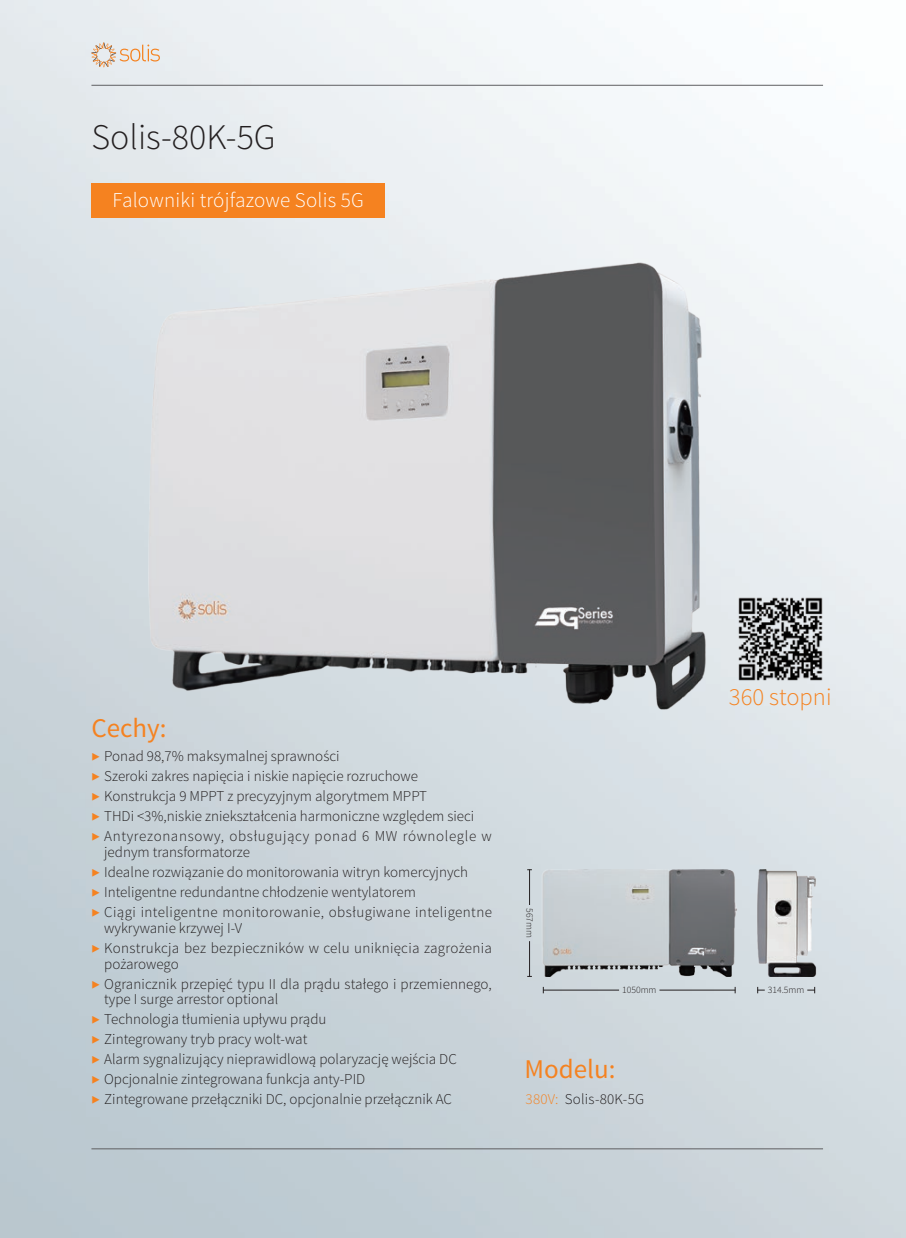
<style>
.page{position:relative;width:906px;height:1238px;background:#fff}
.page>*{position:absolute;margin:0;border:0;box-sizing:border-box;transform-origin:0 0}
.t1{font:300 36px "Source Sans Pro";color:#231f20}
.t2{font:27px "Source Sans Pro";color:#f58220}
.t3{font:300 24.6px "Source Sans Pro";color:#f58220}
.t4{font:300 21px "Source Sans Pro";letter-spacing:.01em;color:#fff}
.t5{font:300 15px/20px "Source Sans Pro";color:#231f20}
.t6{font:300 15px/20px "Source Sans Pro";letter-spacing:.02em;color:#231f20}
.t7{font:300 9.75px "Source Sans Pro";color:#231f20}
.s1{color:#f58220}
</style>
<div class="page">
<img style="left:0;top:0;width:906px;height:1237px">
<hr style="left:543px;top:989px;width:76px;height:1px;background:#231f20">
<hr style="left:659px;top:989px;width:76px;height:1px;background:#231f20">
<svg style="left:757px;top:986px;width:7px;height:7px"></svg>
<svg style="left:807px;top:986px;width:8px;height:7px"></svg>
<hr style="left:529px;top:869px;width:1px;height:36px;background:#231f20">
<hr style="left:529px;top:941px;width:1px;height:35px;background:#231f20">
<img style="left:0;top:263px;width:906px;height:446px">
<img style="left:754px;top:869px;width:64px;height:107px">
<img style="left:539px;top:869px;width:200px;height:107px">
<hr style="left:91px;top:85px;width:732px;height:1px;background:#5f5f62">
<hr style="left:91px;top:1148px;width:732px;height:1px;background:#5f5f62">
<svg style="left:91px;top:43px;width:69px;height:24px;background:#e5d6ca"></svg>
<div style="left:91px;top:183px;width:294px;height:34px;background:#f58220"></div>
<img style="left:738px;top:596px;width:85px;height:85px">
<h1 class="t1" style="left:91px;top:115px;width:186px">Solis-80K-5G</h1>
<h3 class="t4" style="left:112px;top:187px;width:253px">Falowniki trójfazowe Solis 5G</h3>
<h2 class="t2" style="left:91px;top:711px;width:77px">Cechy:</h2>
<p class="t5" style="left:91px;top:746px;width:402px"><span class="s1">▶</span> Ponad 98,7% maksymalnej sprawności<br><span class="s1">▶</span> Szeroki zakres napięcia i niskie napięcie rozruchowe<br><span class="s1">▶</span> Konstrukcja 9 MPPT z precyzyjnym algorytmem MPPT<br><span class="s1">▶</span> THDi &lt;3%,niskie zniekształcenia harmoniczne względem sieci<br><span class="s1">▶</span> Antyrezonansowy, obsługujący ponad 6 MW równolegle w</p>
<p class="t5" style="left:91px;top:842px;width:402px;text-indent:13px">jednym transformatorze<br><span class="s1">▶</span> Idealne rozwiązanie do monitorowania witryn komercyjnych<br><span class="s1">▶</span> Inteligentne redundantne chłodzenie wentylatorem<br><span class="s1">▶</span> Ciągi inteligentne monitorowanie, obsługiwane inteligentne</p>
<p class="t6" style="left:91px;top:917px;width:402px;text-indent:13px">wykrywanie krzywej I-V<br><span class="s1">▶</span> Konstrukcja bez bezpieczników w celu uniknięcia zagrożenia</p>
<p class="t5" style="left:91px;top:953px;width:402px;text-indent:13px">pożarowego<br><span class="s1">▶</span> Ogranicznik przepięć typu II dla prądu stałego i przemiennego,</p>
<p class="t5" style="left:91px;top:989px;width:367px;text-indent:13px">type I surge arrestor optional<br><span class="s1">▶</span> Technologia tłumienia upływu prądu<br><span class="s1">▶</span> Zintegrowany tryb pracy wolt-wat<br><span class="s1">▶</span> Alarm sygnalizujący nieprawidlową polaryzację wejścia DC <span class="s1">▶</span> Opcjonalnie zintegrowana funkcja anty-PID<br><span class="s1">▶</span> Zintegrowane przełączniki DC, opcjonalnie przełącznik AC</p>
<h3 class="t3" style="left:729px;top:682px;width:104px">360 stopni</h3>
<p class="t7" style="left:535px;top:908px;width:31px;rotate:90deg">567mm</p>
<p class="t7" style="left:622px;top:984px;width:36px">1050mm</p>
<p class="t7" style="left:767px;top:984px;width:38px">314.5mm</p>
<h2 class="t2" style="left:524px;top:1052px;width:92px">Modelu:</h2>
<p class="t5" style="left:525px;top:1089px;width:120px"><span class="s1">380V:</span> Solis-80K-5G</p>
</div>
